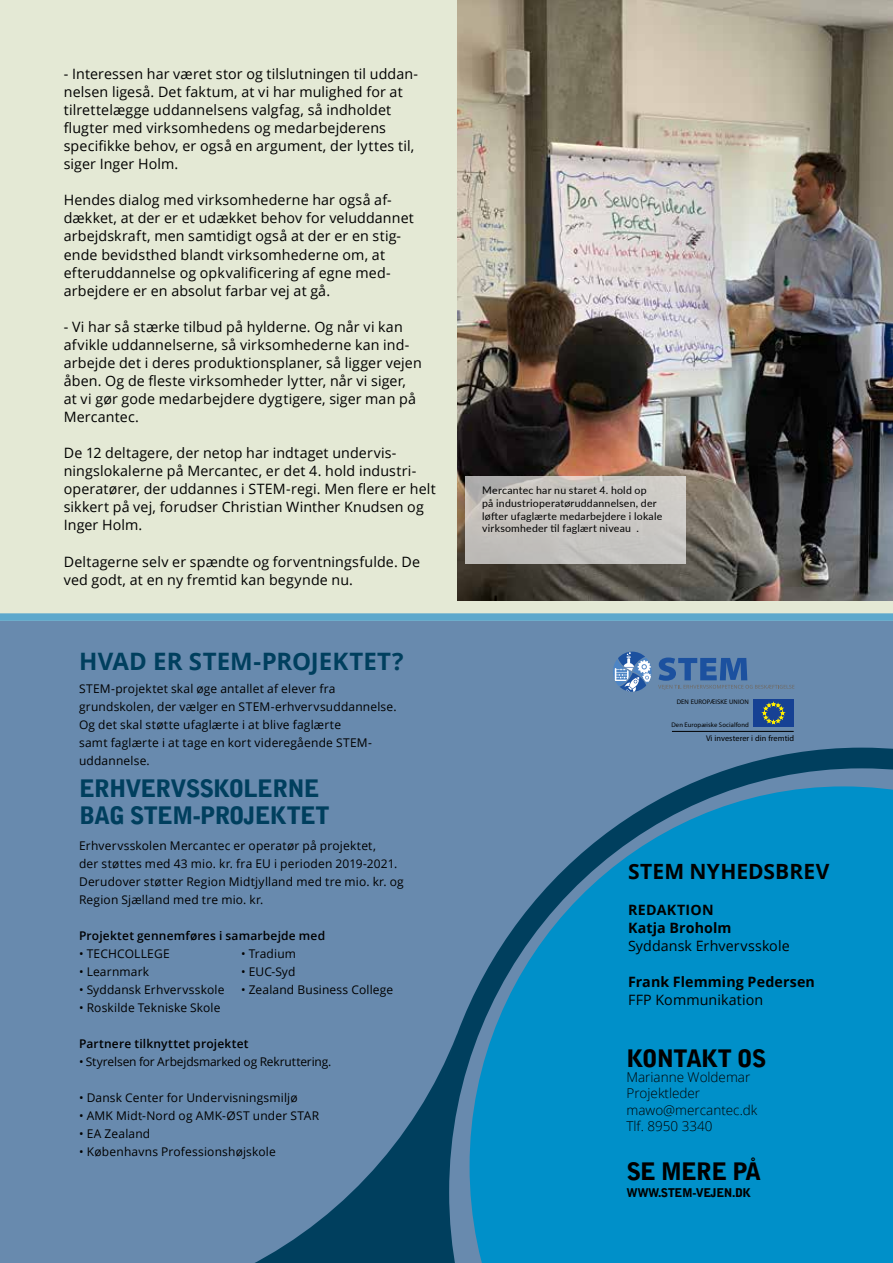
<style>
.page{position:relative;width:893px;height:1263px;background:#fff}
.page>*{position:absolute;margin:0;border:0;box-sizing:border-box;transform-origin:0 0}
.t1{font:900 24px/27px "Bell Gothic Std";letter-spacing:-.04em;color:#003f5e}
.t2{font:700 24px "Open Sans";letter-spacing:.005em;color:#003f5e}
.t3{font:900 24px "Bell Gothic Std";letter-spacing:-.04em;color:#000}
.t4{font:700 21px "Open Sans";letter-spacing:.005em;color:#000}
.t5{font:14.25px/18px "Open Sans";letter-spacing:.01em;color:#000}
.t6{font:700 14.25px/18px "Open Sans";letter-spacing:.01em;color:#000}
.t7{font:300 13.5px/16.5px "Open Sans";color:#000}
.t8{font:12px/18px "Open Sans";letter-spacing:.015em;color:#000}
.t9{font:600 12px "Open Sans";letter-spacing:.015em;color:#000}
.t10{font:12px "Open Sans";letter-spacing:-.015em;color:#000}
.t11{font:900 12px "Bell Gothic Std";letter-spacing:-.04em;color:#000}
.t12{font:10.5px/12.6px "Lato";letter-spacing:.02em;color:#000}
.t13{font:8.25px "Helvetica Neue";letter-spacing:.01em;color:#000}
.t14{font:300 6.6px "Helvetica Neue";letter-spacing:.01em;color:#000}
</style>
<div class="page">
<div style="left:0;top:0;width:893px;height:621px;background:#e4e9d5"></div>
<div style="left:0;top:621px;width:893px;height:642px;background:#688aae"></div>
<svg style="left:229px;top:748px;width:664px;height:515px;background:#587ea1"></svg>
<svg style="left:470px;top:786px;width:423px;height:477px;background:#0c8cc1"></svg>
<div style="left:753px;top:700px;width:41px;height:27px;background:#164194"></div>
<svg style="left:762px;top:703px;width:23px;height:21px"></svg>
<hr style="left:672px;top:731px;width:122px;height:1px;background:#000">
<svg style="left:613px;top:652px;width:38px;height:40px;background:#7295c2"></svg>
<svg style="left:658px;top:657px;width:136px;height:33px;background:#5379a7"></svg>
<img style="left:457px;top:0;width:436px;height:600px">
<div style="left:0;top:613px;width:893px;height:8px;background:#5da8cc"></div>
<svg style="left:466px;top:476px;width:220px;height:87px;background:#c6c3bf"></svg>
<p class="t5" style="left:64px;top:64px;width:356px">- Interessen har været stor og tilslutningen til uddan&shy;nelsen ligeså. Det faktum, at vi har mulighed for at tilrettelægge uddannelsens valgfag, så indholdet flugter med virksomhedens og medarbejderens specifikke behov, er også en argument, der lyttes til, siger Inger Holm.</p>
<p class="t5" style="left:64px;top:191px;width:352px">Hendes dialog med virksomhederne har også af&shy;dækket, at der er et udækket behov for veluddannet arbejdskraft, men samtidigt også at der er en stig&shy;ende bevidsthed blandt virksomhederne om, at efteruddannelse og opkvalificering af egne med&shy;arbejdere er en absolut farbar vej at gå.</p>
<p class="t5" style="left:64px;top:317px;width:360px">- Vi har så stærke tilbud på hylderne. Og når vi kan afvikle uddannelserne, så virksomhederne kan ind&shy;arbejde det i deres produktionsplaner, så ligger vejen åben. Og de fleste virksomheder lytter, når vi siger, at vi gør gode medarbejdere dygtigere, siger man på Mercantec.</p>
<p class="t5" style="left:64px;top:444px;width:373px">De 12 deltagere, der netop har indtaget undervis&shy;ningslokalerne på Mercantec, er det 4. hold industri&shy;operatører, der uddannes i STEM-regi. Men flere er helt sikkert på vej, forudser Christian Winther Knudsen og Inger Holm.</p>
<p class="t5" style="left:64px;top:552px;width:358px">Deltagerne selv er spændte og forventningsfulde. De ved godt, at en ny fremtid kan begynde nu.</p>
<h1 class="t2" style="left:79px;top:644px;width:326px">HVAD ER STEM-PROJEKTET?</h1>
<p class="t8" style="left:79px;top:680px;width:319px">STEM-projektet skal øge antallet af elever fra grundskolen, der vælger en STEM-erhvervsuddannelse.<br>Og det skal støtte ufaglærte i at blive faglærte<br>samt faglærte i at tage en kort videregående STEM&shy;uddannelse.</p>
<h1 class="t1" style="left:79px;top:775px;width:252px">ERHVERVSSKOLERNE<br>BAG STEM-PROJEKTET</h1>
<p class="t8" style="left:79px;top:836px;width:326px">Erhvervsskolen Mercantec er operatør på projektet,<br>der støttes med 43 mio. kr. fra EU i perioden 2019-2021.<br>Derudover støtter Region Midtjylland med tre mio. kr. og Region Sjælland med tre mio. kr.</p>
<p class="t9" style="left:79px;top:927px;width:248px">Projektet gennemføres i samarbejde med</p>
<p class="t8" style="left:79px;top:944px;width:92px">• TECHCOLLEGE</p>
<p class="t8" style="left:241px;top:944px;width:56px">• Tradium</p>
<p class="t8" style="left:79px;top:962px;width:72px">• Learnmark</p>
<p class="t8" style="left:241px;top:962px;width:56px">• EUC-Syd</p>
<p class="t8" style="left:79px;top:980px;width:147px">• Syddansk Erhvervsskole</p>
<p class="t8" style="left:241px;top:980px;width:154px">• Zealand Business College</p>
<p class="t8" style="left:79px;top:998px;width:143px">• Roskilde Tekniske Skole</p>
<p class="t9" style="left:79px;top:1035px;width:171px">Partnere tilknyttet projektet</p>
<p class="t10" style="left:79px;top:1053px;width:254px">• Styrelsen for Arbejdsmarked og Rekruttering.</p>
<p class="t8" style="left:79px;top:1088px;width:220px">• Dansk Center for Undervisningsmiljø</p>
<p class="t8" style="left:79px;top:1106px;width:242px">• AMK Midt-Nord og AMK-ØST under STAR</p>
<p class="t8" style="left:79px;top:1124px;width:73px">• EA Zealand</p>
<p class="t8" style="left:79px;top:1142px;width:198px">• Københavns Professionshøjskole</p>
<p class="t12" style="left:482px;top:484px;width:182px">Mercantec har nu staret 4. hold op<br>på industrioperatøruddannelsen, der løfter ufaglærte medarbejdere i lokale virksomheder til faglært niveau .</p>
<p class="t14" style="left:677px;top:698px;width:74px">DEN EUROPÆISKE UNION</p>
<p class="t14" style="left:671px;top:721px;width:79px">Den Europæiske Socialfond</p>
<p class="t13" style="left:706px;top:733px;width:90px">Vi investerer i din fremtid</p>
<h2 class="t4" style="left:628px;top:856px;width:203px">STEM NYHEDSBREV</h2>
<p class="t6" style="left:628px;top:900px;width:105px">REDAKTION<br>Katja Broholm</p>
<p class="t5" style="left:628px;top:936px;width:163px">Syddansk Erhvervsskole</p>
<p class="t6" style="left:628px;top:972px;width:188px">Frank Flemming Pedersen</p>
<p class="t5" style="left:628px;top:990px;width:136px">FFP Kommunikation</p>
<h1 class="t3" style="left:626px;top:1044px;width:142px">KONTAKT OS</h1>
<p class="t7" style="left:626px;top:1068px;width:132px">Marianne Woldemar<br>Projektleder mawo@mercantec.dk<br>Tlf. 8950 3340</p>
<h1 class="t3" style="left:626px;top:1157px;width:136px">SE MERE PÅ</h1>
<p class="t11" style="left:626px;top:1185px;width:126px">WWW.STEM-VEJEN.DK</p>
</div>
